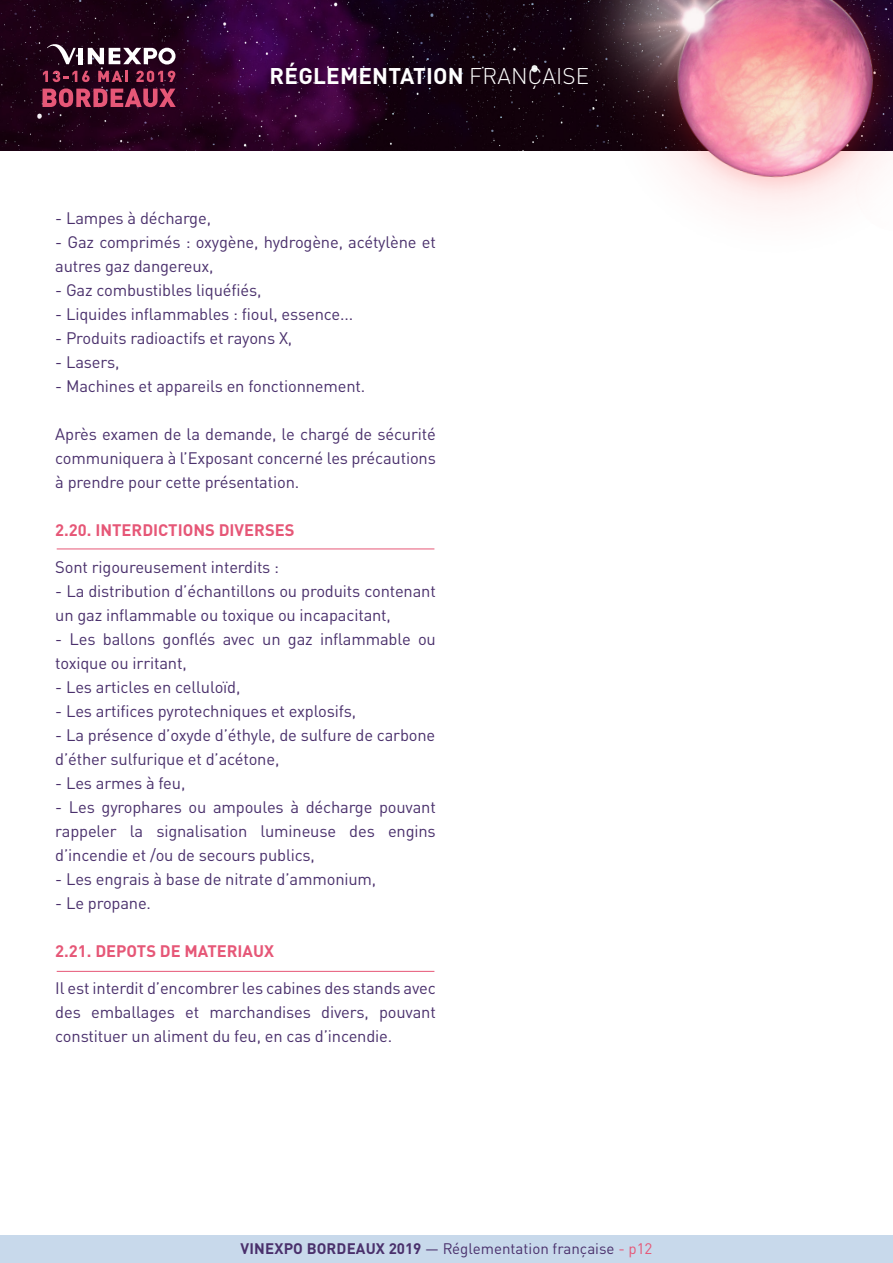
<style>
.page{position:relative;width:893px;height:1263px;background:#fff}
.page>*{position:absolute;margin:0;border:0;box-sizing:border-box;transform-origin:0 0}
.t1{font:700 22.5px "DINOT";letter-spacing:.01em;color:#fff}
.t2{font:16.5px/24px "DINOT";letter-spacing:-.01em;color:#4a306c}
.t3{font:700 16.5px "DINOT";color:#e65777}
.t4{font:15.15px "DINOT";color:#4a306c}
.s1{font-weight:300}
.s2{font-weight:700}
.s3{color:#e65777}
</style>
<div class="page">
<img style="left:0;top:0;width:516px;height:150px">
<img style="left:516px;top:0;width:377px;height:211px">
<hr style="left:79px;top:48px;width:4px;height:16px;background:#fff">
<svg style="left:88px;top:48px;width:88px;height:17px"></svg>
<svg style="left:47px;top:43px;width:29px;height:21px"></svg>
<svg style="left:43px;top:88px;width:133px;height:19px;background:#92324e"></svg>
<svg style="left:43px;top:71px;width:47px;height:11px"></svg>
<svg style="left:98px;top:71px;width:30px;height:11px"></svg>
<svg style="left:136px;top:71px;width:39px;height:11px"></svg>
<div style="left:0;top:1235px;width:893px;height:28px;background:#c8d9eb"></div>
<hr style="left:57px;top:549px;width:377px;height:1px;background:#e65777">
<hr style="left:57px;top:971px;width:377px;height:1px;background:#e65777">
<h1 class="t1" style="left:270px;top:58px;width:321px">RÉGLEMENTATION <span class="s1">FRANÇAISE</span></h1>
<p class="t2" style="left:55px;top:205px;width:157px">- Lampes à décharge,</p>
<p class="t2" style="left:55px;top:229px;width:382px">- Gaz comprimés : oxygène, hydrogène, acétylène et autres gaz dangereux,</p>
<p class="t2" style="left:55px;top:277px;width:208px">- Gaz combustibles liquéfiés,</p>
<p class="t2" style="left:55px;top:301px;width:299px">- Liquides inflammables : fioul, essence...</p>
<p class="t2" style="left:55px;top:325px;width:239px">- Produits radioactifs et rayons X,</p>
<p class="t2" style="left:55px;top:349px;width:66px">- Lasers,</p>
<p class="t2" style="left:55px;top:373px;width:312px">- Machines et appareils en fonctionnement.</p>
<p class="t2" style="left:55px;top:421px;width:382px;text-align:justify">Après examen de la demande, le chargé de sécurité communiquera à l’Exposant concerné les précautions à prendre pour cette présentation.</p>
<p class="t3" style="left:55px;top:517px;width:241px">2.20. INTERDICTIONS DIVERSES</p>
<p class="t2" style="left:55px;top:553px;width:225px">Sont rigoureusement interdits :</p>
<p class="t2" style="left:55px;top:577px;width:382px">- La distribution d’échantillons ou produits contenant un gaz inflammable ou toxique ou incapacitant,</p>
<p class="t2" style="left:55px;top:625px;width:382px">- Les ballons gonflés avec un gaz inflammable ou toxique ou irritant,</p>
<p class="t2" style="left:55px;top:673px;width:187px">- Les articles en celluloïd,</p>
<p class="t2" style="left:55px;top:698px;width:302px">- Les artifices pyrotechniques et explosifs,</p>
<p class="t2" style="left:55px;top:722px;width:382px">- La présence d’oxyde d’éthyle, de sulfure de carbone d’éther sulfurique et d’acétone,</p>
<p class="t2" style="left:55px;top:770px;width:132px">- Les armes à feu,</p>
<p class="t2" style="left:55px;top:794px;width:382px;text-align:justify">- Les gyrophares ou ampoules à décharge pouvant rappeler la signalisation lumineuse des engins d’incendie et /ou de secours publics,</p>
<p class="t2" style="left:55px;top:866px;width:322px">- Les engrais à base de nitrate d’ammonium,</p>
<p class="t2" style="left:55px;top:890px;width:97px">- Le propane.</p>
<p class="t3" style="left:55px;top:938px;width:220px">2.21. DEPOTS DE MATERIAUX</p>
<p class="t2" style="left:55px;top:974px;width:382px;text-align:justify">Il est interdit d’encombrer les cabines des stands avec des emballages et marchandises divers, pouvant constituer un aliment du feu, en cas d’incendie.</p>
<p class="t4" style="left:241px;top:1236px;width:413px"><span class="s2">VINEXPO BORDEAUX 2019</span> — Réglementation française <span class="s3">- p12</span></p>
</div>
